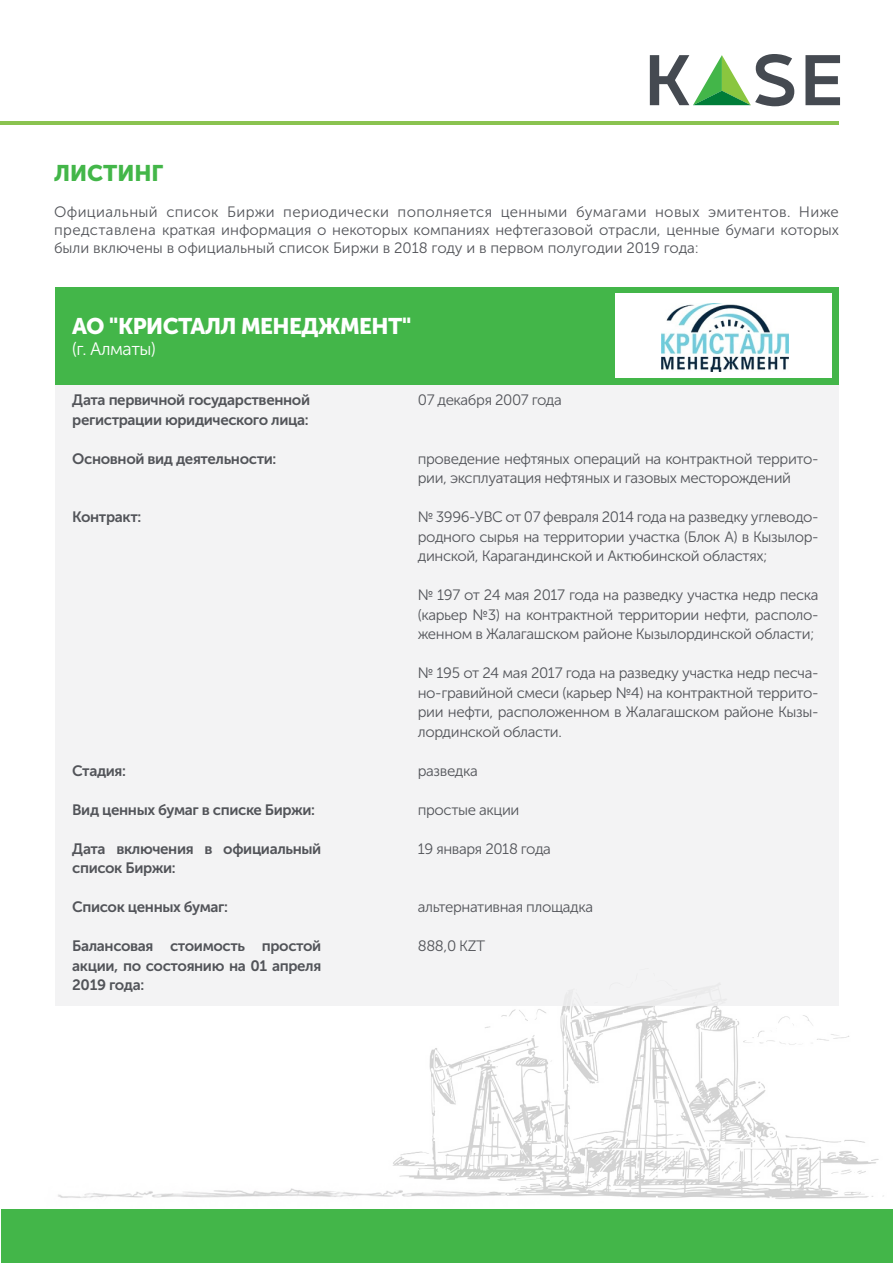
<style>
.page{position:relative;width:893px;height:1263px;background:#fff}
.page>*{position:absolute;margin:0;border:0;box-sizing:border-box;transform-origin:0 0}
.t1{font:22.5px "Museo Sans Cyrl 900";letter-spacing:-.025em;color:#fff}
.t2{font:22.5px "Museo Sans Cyrl 900";color:#43b649}
.t3{font:18px "Museo Sans Cyrl 300";letter-spacing:-.025em;color:#fff}
.t4{font:15px/19.5px "Museo Sans Cyrl 300";letter-spacing:-.025em;color:#525459;text-align:justify}
.t5{font:15px/19.5px "Museo Sans Cyrl 700";letter-spacing:-.025em;color:#525459}
</style>
<div class="page">
<img style="left:58px;top:646px;width:826px;height:553px">
<svg style="left:650px;top:54px;width:144px;height:52px"></svg>
<svg style="left:805px;top:55px;width:35px;height:50px"></svg>
<hr style="left:0;top:121px;width:839px;height:3px;background:#8ac350">
<div style="left:1px;top:1209px;width:891px;height:54px;background:#43b649"></div>
<div style="left:55px;top:384px;width:783px;height:622px;background:#f1f1f2"></div>
<div style="left:55px;top:287px;width:783px;height:98px;background:#43b649"></div>
<div style="left:615px;top:293px;width:217px;height:85px;background:#fff"></div>
<img style="left:662px;top:303px;width:127px;height:68px">
<h1 class="t2" style="left:54px;top:160px;width:111px">ЛИСТИНГ</h1>
<p class="t4" style="left:54px;top:203px;width:786px;line-height:18px">Официальный список Биржи периодически пополняется ценными бумагами новых эмитентов. Ниже представлена краткая информация о некоторых компаниях нефтегазовой отрасли, ценные бумаги которых были включены в официальный список Биржи в 2018 году и в первом полугодии 2019 года:</p>
<h1 class="t1" style="left:72px;top:313px;width:341px">АО "КРИСТАЛЛ МЕНЕДЖМЕНТ"</h1>
<p class="t3" style="left:72px;top:339px;width:85px">(г. Алматы)</p>
<p class="t5" style="left:72px;top:390px;width:239px">Дата первичной государственной регистрации юридического лица:</p>
<p class="t5" style="left:72px;top:449px;width:206px">Основной вид деятельности:</p>
<p class="t5" style="left:72px;top:507px;width:71px">Контракт:</p>
<p class="t5" style="left:72px;top:761px;width:55px">Стадия:</p>
<p class="t5" style="left:72px;top:800px;width:244px">Вид ценных бумаг в списке Биржи:</p>
<p class="t5" style="left:72px;top:839px;width:251px">Дата включения в официальный список Биржи:</p>
<p class="t5" style="left:72px;top:897px;width:157px">Список ценных бумаг:</p>
<p class="t5" style="left:72px;top:936px;width:251px;text-align:justify">Балансовая стоимость простой акции, по состоянию на 01 апреля 2019 года:</p>
<p class="t4" style="left:418px;top:390px;width:146px">07 декабря 2007 года</p>
<p class="t4" style="left:418px;top:449px;width:402px">проведение нефтяных операций на контрактной террито&shy;рии, эксплуатация нефтяных и газовых месторождений</p>
<p class="t4" style="left:418px;top:507px;width:402px">№ 3996-УВС от 07 февраля 2014 года на разведку углеводо&shy;родного сырья на территории участка (Блок А) в Кызылор&shy;динской, Карагандинской и Актюбинской областях;</p>
<p class="t4" style="left:418px;top:585px;width:402px">№ 197 от 24 мая 2017 года на разведку участка недр песка (карьер №3) на контрактной территории нефти, располо&shy;женном в Жалагашском районе Кызылординской области;</p>
<p class="t4" style="left:418px;top:663px;width:402px">№ 195 от 24 мая 2017 года на разведку участка недр песча&shy;но-гравийной смеси (карьер №4) на контрактной террито&shy;рии нефти, расположенном в Жалагашском районе Кызы&shy;лординской области.</p>
<p class="t4" style="left:418px;top:761px;width:62px">разведка</p>
<p class="t4" style="left:418px;top:800px;width:103px">простые акции</p>
<p class="t4" style="left:418px;top:839px;width:135px">19 января 2018 года</p>
<p class="t4" style="left:418px;top:897px;width:177px">альтернативная площадка</p>
<p class="t4" style="left:418px;top:936px;width:69px">888,0 KZT</p>
</div>
